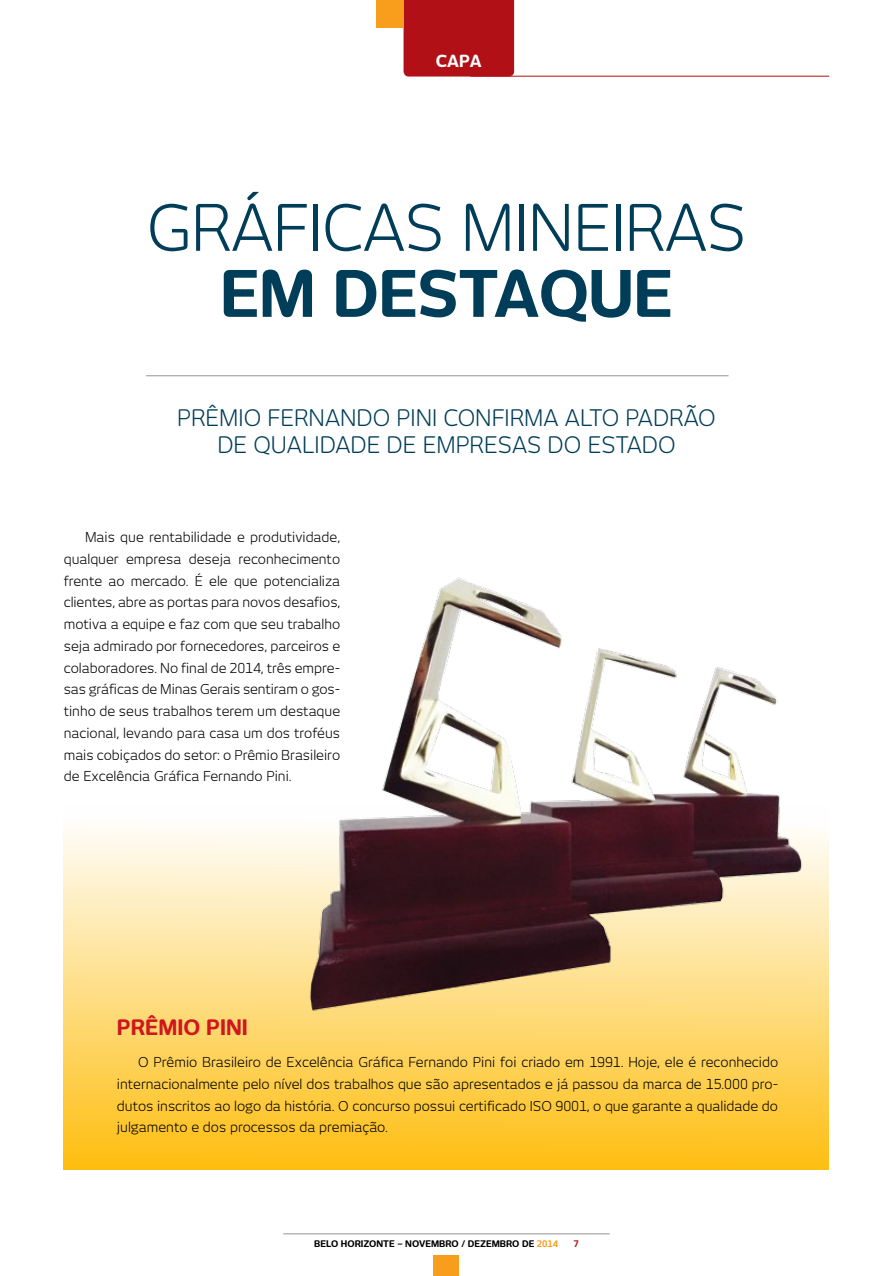
<style>
.page{position:relative;width:893px;height:1276px;background:#fff}
.page>*{position:absolute;margin:0;border:0;box-sizing:border-box;transform-origin:0 0}
.t1{font:63px "New June";color:#003d58}
.t2{font:700 63px "New June";letter-spacing:-.01em;color:#003d58}
.t3{font:22.5px "New June";color:#003d58}
.t4{font:700 21px "New June";color:#ce171e}
.t5{font:700 16.5px "New June";color:#fff}
.t6{font:13.5px/21.8px "New June";color:#000;text-align:justify}
.t7{font:700 9px "New June";color:#000}
.t8{font:700 9px "New June";color:#b11116}
.s1{color:#f99d1c}
</style>
<div class="page">
<hr style="left:283px;top:1233px;width:327px;height:1px;background:#939598">
<div style="left:434px;top:1255px;width:25px;height:21px;background:#f99d1c"></div>
<div style="left:64px;top:804px;width:765px;height:365px;background:linear-gradient(to bottom,#feffff,#febe11)"></div>
<hr style="left:146px;top:375px;width:583px;height:1px;background:#939598">
<hr style="left:470px;top:76px;width:359px;height:1px;background:#b11116">
<div style="left:404px;top:0;width:110px;height:77px;background:#b11116"></div>
<div style="left:376px;top:0;width:28px;height:28px;background:#f99d1c"></div>
<img style="left:297px;top:577px;width:516px;height:439px">
<p class="t5" style="left:436px;top:51px;width:47px">CAPA</p>
<h1 class="t1" style="left:147px;top:191px;width:461px">gráficas mineiras</h1>
<h1 class="t2" style="left:220px;top:257px;width:454px">EM DESTAQUE</h1>
<h2 class="t3" style="left:177px;top:405px;width:329px">Prêmio Fernando Pi ni confirma</h2>
<h2 class="t3" style="left:565px;top:405px;width:152px">alto pa drão</h2>
<h2 class="t3" style="left:217px;top:432px;width:221px">de qualidade de empresas</h2>
<h2 class="t3" style="left:548px;top:432px;width:129px">do Estado</h2>
<p class="t6" style="left:64px;top:526px;width:278px;text-indent:21px">Mais que rentabilidade e produtividade, qualquer empresa deseja reconhecimento frente ao mercado. É ele que potencializa clientes, abre as portas para novos desafios, motiva a equipe e faz com que seu trabalho seja admirado por fornecedores, parceiros e colaboradores. No final de 2014, três empre&shy;sas gráficas de Minas Gerais sentiram o gos&shy;tinho de seus trabalhos terem um destaque nacional, levando para casa um dos troféus mais cobiçados do setor: o Prêmio Brasileiro de Excelência Gráfica Fernando Pini.</p>
<h3 class="t4" style="left:117px;top:1015px;width:132px">PRÊMIO PINI</h3>
<p class="t6" style="left:117px;top:1051px;width:663px;text-indent:21px">O Prêmio Brasileiro de Excelência Gráfica Fernando Pini foi criado em 1991. Hoje, ele é reconhecido internacionalmente pelo nível dos trabalhos que são apresentados e já passou da marca de 15.000 pro&shy;dutos inscritos ao logo da história. O concurso possui certificado ISO 9001, o que garante a qualidade do julgamento e dos processos da premiação.</p>
<p class="t7" style="left:314px;top:1238px;width:246px">BELO HORIZONTE – NOVEMBRO / DEZEMBRO DE <span class="s1">2014</span></p>
<p class="t8" style="left:574px;top:1238px;width:7px">7</p>
</div>
